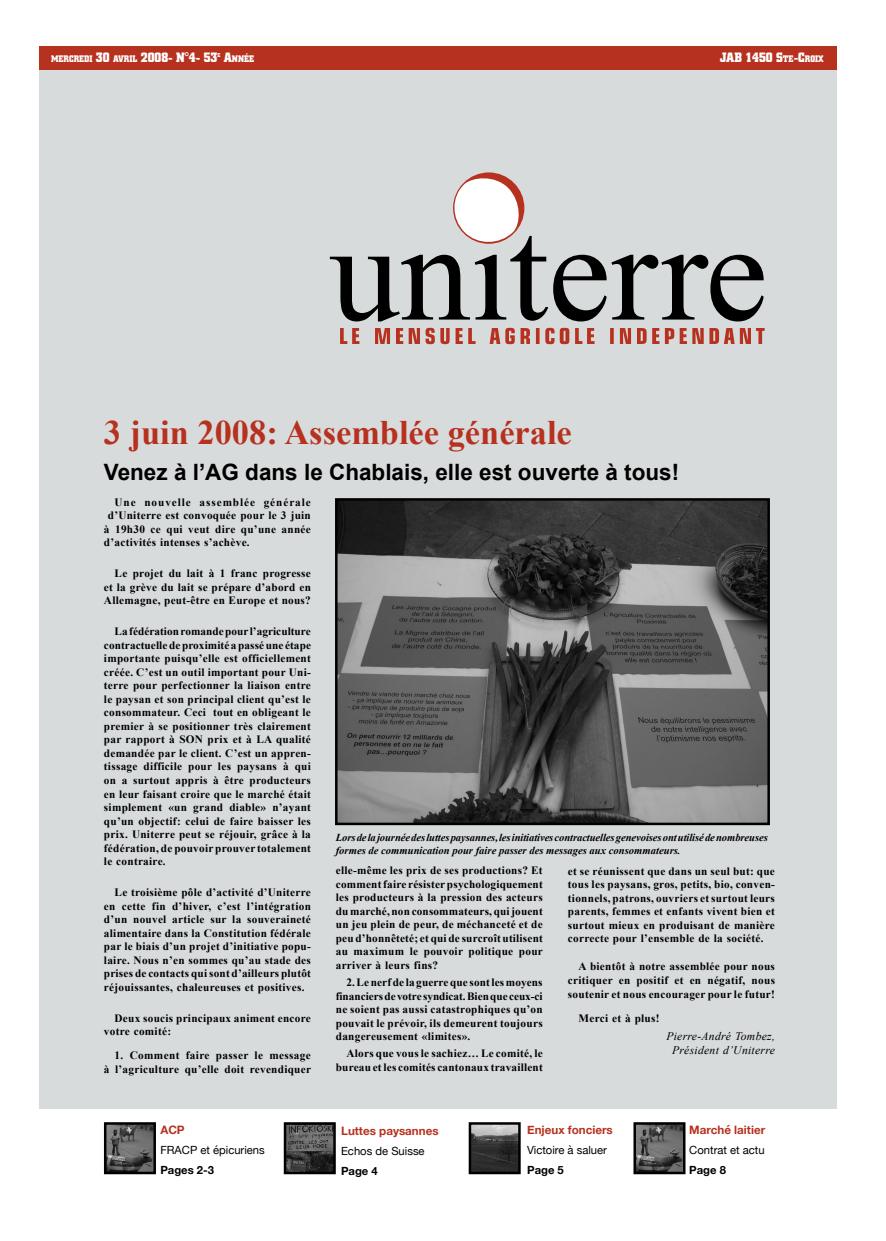
<style>
.page{position:relative;width:886px;height:1241px;background:#fff}
.page>*{position:absolute;margin:0;border:0;box-sizing:border-box;transform-origin:0 0}
.t1{font:700 34.38px "Times New Roman";color:#b7311f}
.t2{font:700 22.5px "Arial";color:#000}
.t3{font:700 13.75px "Square Slabserif 711 BT";color:#fff;scale:.9 1}
.t4{font:700 11.62px "Helvetica Neue";color:#b7311f}
.t5{font:italic 11.62px/14px "Times New Roman";letter-spacing:.025em;color:#000;text-align:center}
.t6{font:700 11.25px/13.5px "Times New Roman";letter-spacing:.025em;color:#000;text-align:justify}
.t7{font:11.25px "Helvetica Neue";color:#000}
.t8{font:700 11.25px "Times New Roman";letter-spacing:.08em;color:#000}
.t9{font:700 11.25px "Helvetica Neue";color:#000}
.t10{font:italic 700 10.62px/12.8px "Times New Roman";letter-spacing:-.01em;color:#000}
.t11{font:700 9.62px "Square Slabserif 711 BT";color:#fff;scale:.9 1}
.t12{font:700 5.62px "Square Slabserif 711 BT";color:#fff;scale:.9 1}
.s1{font-size:13.75px}
.s2{font-size:9.62px}
</style>
<div class="page">
<div style="left:39px;top:46px;width:797px;height:1089px;background:#d8dbdc"></div>
<div style="left:39px;top:1108px;width:816px;height:109px;background:#fff"></div>
<div style="left:39px;top:46px;width:797px;height:24px;background:#b7311f"></div>
<svg style="left:330px;top:174px;width:434px;height:147px"></svg>
<svg style="left:340px;top:328px;width:424px;height:16px"></svg>
<img style="left:107px;top:1124px;width:46px;height:46px">
<div style="left:104px;top:1121px;width:52px;height:52px;border:2px solid #000"></div>
<img style="left:287px;top:1124px;width:46px;height:46px">
<div style="left:284px;top:1121px;width:52px;height:52px;border:2px solid #000"></div>
<img style="left:636px;top:1124px;width:46px;height:46px">
<div style="left:633px;top:1121px;width:52px;height:52px;border:2px solid #000"></div>
<img style="left:472px;top:1124px;width:46px;height:46px">
<div style="left:469px;top:1121px;width:52px;height:52px;border:2px solid #000"></div>
<img style="left:338px;top:501px;width:429px;height:321px">
<div style="left:335px;top:498px;width:435px;height:327px;border:2px solid #000"></div>
<p class="t11" style="left:51px;top:53px;width:186px">MERCREDI <span class="s1">30</span> AVRIL <span class="s1">2008- N°4- 53</span></p>
<p class="t12" style="left:217px;top:52px;width:5px">E</p>
<p class="t11" style="left:224px;top:53px;width:35px"><span class="s1">A</span>NNÉE</p>
<p class="t3" style="left:720px;top:49px;width:117px">JAB 1450 S<span class="s2">TE</span>-C<span class="s2">ROIX</span></p>
<h1 class="t1" style="left:104px;top:408px;width:469px">3 juin 2008: Assemblée générale</h1>
<h2 class="t2" style="left:104px;top:457px;width:577px">Venez à l’AG dans le Chablais, elle est ouverte à tous!</h2>
<p class="t8" style="left:115px;top:494px;width:198px">Une nouvelle assemblée générale</p>
<p class="t6" style="left:108px;top:508px;width:205px">d’Uniterre est convoquée pour le 3 juin</p>
<p class="t6" style="left:104px;top:522px;width:208px">à 19h30 ce qui veut dire qu’une année</p>
<p class="t6" style="left:104px;top:535px;width:147px">d’activités intenses s’achève.</p>
<p class="t6" style="left:104px;top:566px;width:208px;text-indent:11px">Le projet du lait à 1 franc progresse et la grève du lait se prépare d’abord en Allemagne, peut-être en Europe et nous?</p>
<p class="t6" style="left:104px;top:624px;width:209px;text-indent:11px">La fédération romande pour l’agriculture contractuelle de proximité a passé une étape importante puisqu’elle est officiellement créée. C’est un outil important pour Uni&shy;terre pour perfectionner la liaison entre le paysan et son principal client qu’est le consommateur. Ceci tout en obligeant le premier à se positionner très clairement par rapport à SON prix et à LA qualité demandée par le client. C’est un appren&shy;tissage difficile pour les paysans à qui on a surtout appris à être producteurs en leur faisant croire que le marché était simplement «un grand diable» n’ayant qu’un objectif: celui de faire baisser les prix. Uniterre peut se réjouir, grâce à la fédération, de pouvoir prouver totalement le contraire.</p>
<p class="t6" style="left:104px;top:885px;width:209px;text-indent:11px">Le troisième pôle d’activité d’Uniterre en cette fin d’hiver, c’est l’intégration d’un nouvel article sur la souveraineté alimentaire dans la Constitution fédérale par le biais d’un projet d’initiative popu&shy;laire. Nous n’en sommes qu’au stade des prises de contacts qui sont d’ailleurs plutôt réjouissantes, chaleureuses et positives.</p>
<p class="t6" style="left:104px;top:1010px;width:208px;text-indent:11px">Deux soucis principaux animent encore votre comité:</p>
<p class="t6" style="left:104px;top:1048px;width:209px;text-align:right">1. Comment faire passer le message<br>à l’agriculture qu’elle doit revendiquer</p>
<p class="t4" style="left:160px;top:1120px;width:26px">ACP</p>
<p class="t7" style="left:160px;top:1142px;width:106px">FRACP et épicuriens</p>
<p class="t9" style="left:160px;top:1161px;width:55px">Pages 2-3</p>
<p class="t10" style="left:336px;top:831px;width:433px">Lors de la journée des luttes paysannes, les initiatives contractuelles genevoises ont utilisé de nombreuses formes de communication pour faire passer des messages aux consommateurs.</p>
<p class="t6" style="left:336px;top:863px;width:209px">elle-même les prix de ses productions? Et comment faire résister psychologiquement les producteurs à la pression des acteurs du marché, non consommateurs, qui jouent un jeu plein de peur, de méchanceté et de peu d’honnêteté; et qui de surcroît utilisent au maximum le pouvoir politique pour arriver à leurs fins?</p>
<p class="t6" style="left:336px;top:975px;width:208px;text-indent:11px">2. Le nerf de la guerre que sont les moyens financiers de votre syndicat. Bien que ceux-ci ne soient pas aussi catastrophiques qu’on pouvait le prévoir, ils demeurent toujours dangereusement «limites».</p>
<p class="t6" style="left:336px;top:1046px;width:208px;text-align:right">Alors que vous le sachiez… Le comité, le bureau et les comités cantonaux travaillent</p>
<p class="t6" style="left:568px;top:863px;width:208px">et se réunissent que dans un seul but: que tous les paysans, gros, petits, bio, conven&shy;tionnels, patrons, ouvriers et surtout leurs parents, femmes et enfants vivent bien et surtout mieux en produisant de manière correcte pour l’ensemble de la société.</p>
<p class="t6" style="left:568px;top:959px;width:209px;text-indent:11px">A bientôt à notre assemblée pour nous critiquer en positif et en négatif, nous soutenir et nous encourager pour le futur!</p>
<p class="t6" style="left:578px;top:1011px;width:82px">Merci et à plus!</p>
<p class="t5" style="left:666px;top:1028px;width:110px">Pierre-André Tombez,<br>Président d’Uniterre</p>
<p class="t4" style="left:341px;top:1121px;width:99px">Luttes paysannes</p>
<p class="t7" style="left:341px;top:1142px;width:85px">Echos de Suisse</p>
<p class="t9" style="left:341px;top:1161px;width:38px">Page 4</p>
<p class="t4" style="left:527px;top:1120px;width:87px">Enjeux fonciers</p>
<p class="t7" style="left:527px;top:1141px;width:81px">Victoire à saluer</p>
<p class="t9" style="left:527px;top:1160px;width:38px">Page 5</p>
<p class="t4" style="left:689px;top:1120px;width:77px">Marché laitier</p>
<p class="t7" style="left:689px;top:1141px;width:77px">Contrat et actu</p>
<p class="t9" style="left:689px;top:1160px;width:38px">Page 8</p>
</div>
